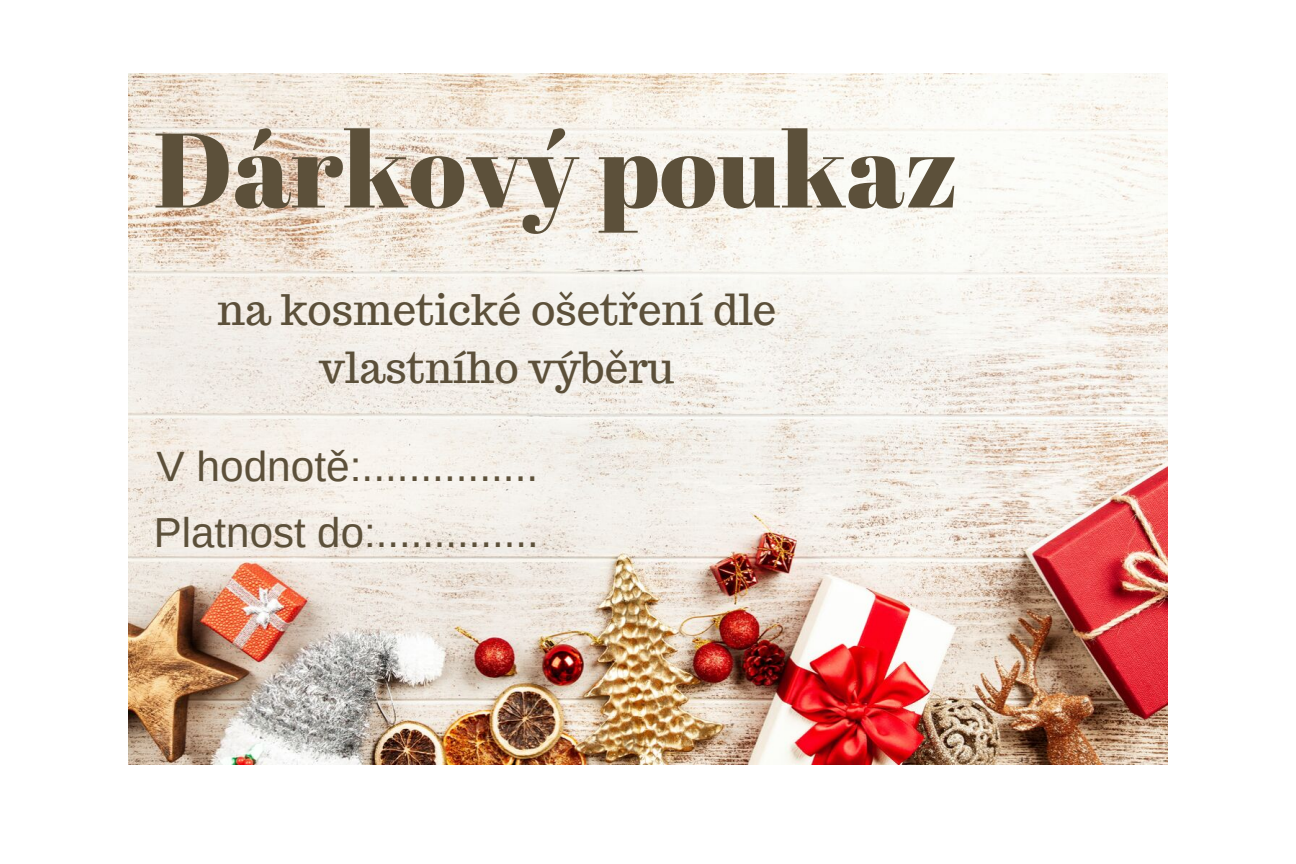
<style>
.page{position:relative;width:1296px;height:864px;background:#fff}
.page>*{position:absolute;margin:0;border:0;box-sizing:border-box;transform-origin:0 0}
.t1{font:105.6px "Abril Fatface";color:#5c503a}
.t2{font:42.3px "Arimo";color:#5c503a}
.t3{font:42px/58.8px "Trocchi";color:#5c503a;text-align:center}
.t4{font:42px "Arimo";color:#5c503a}
</style>
<div class="page">
<img style="left:128px;top:73px;width:1040px;height:691px">
<h1 class="t1" style="left:153px;top:96px;width:808px">Dárkový poukaz</h1>
<p class="t3" style="left:217px;top:280px;width:561px">na kosmetické ošetření dle vlastního výběru</p>
<p class="t2" style="left:156px;top:443px;width:383px">V hodnotě:...............</p>
<p class="t4" style="left:154px;top:509px;width:386px">Platnost do:..............</p>
</div>
